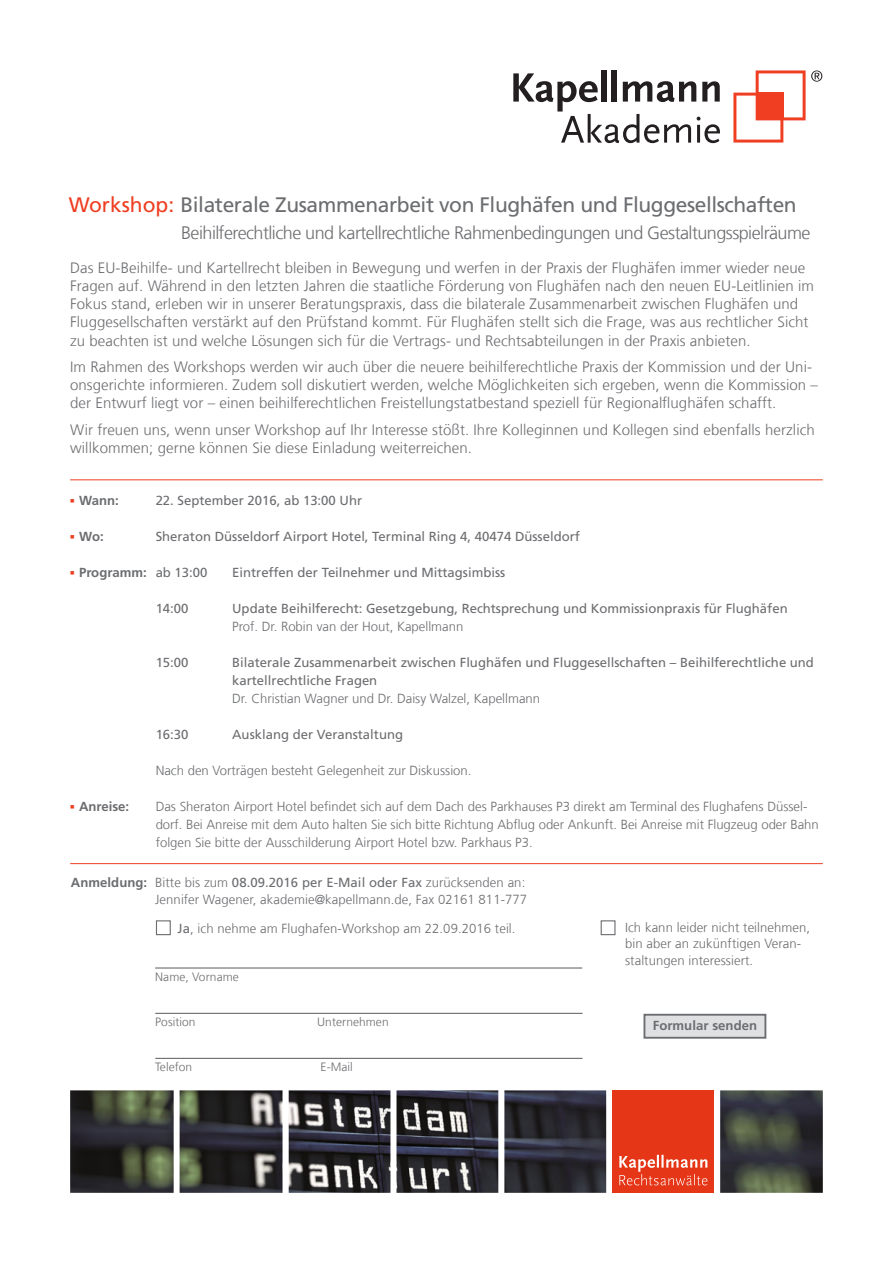
<style>
.page{position:relative;width:893px;height:1263px;background:#fff}
.page>*{position:absolute;margin:0;border:0;box-sizing:border-box;transform-origin:0 0}
.t1{font:21px "Frutiger LT Com";letter-spacing:-.02em;color:#6c6d70}
.t2{font:300 18px "Frutiger LT Com";letter-spacing:-.03em;color:#6c6d70}
.t3{font:300 15px/18px "Frutiger LT Com";letter-spacing:.005em;color:#6c6d70}
.t4{font:300 13.2px/18px "Frutiger LT Com";color:#6c6d70}
.t5{font:13.2px/18px "Frutiger LT Com";color:#6c6d70}
.t6{font:700 13.2px "Frutiger LT Com";letter-spacing:.005em;color:#6c6d70}
.t7{font:300 12px "Frutiger LT Com";letter-spacing:.005em;color:#6c6d70}
.s1{color:#ef3e22}
.s2{font-weight:400}
.s3{font-weight:300}
</style>
<div class="page">
<hr style="left:70px;top:479px;width:753px;height:1px;background:#ef3e22">
<hr style="left:70px;top:863px;width:753px;height:1px;background:#ef3e22">
<div style="left:156px;top:920px;width:15px;height:15px;background:#fff;border:1px solid #6c6d70"></div>
<div style="left:601px;top:920px;width:14px;height:15px;background:#fff;border:1px solid #6c6d70"></div>
<hr style="left:155px;top:967px;width:427px;height:1px;background:#6c6d70">
<hr style="left:155px;top:1013px;width:428px;height:1px;background:#6c6d70">
<hr style="left:155px;top:1058px;width:428px;height:1px;background:#6c6d70">
<div style="left:601px;top:70px;width:5px;height:32px;background:#231f20"></div>
<div style="left:612px;top:70px;width:5px;height:32px;background:#231f20"></div>
<svg style="left:513px;top:73px;width:207px;height:70px"></svg>
<svg style="left:733px;top:70px;width:89px;height:73px"></svg>
<img style="left:70px;top:1090px;width:753px;height:103px">
<div style="left:612px;top:1090px;width:102px;height:103px;background:#e53717"></div>
<svg style="left:619px;top:1155px;width:88px;height:30px"></svg>
<div style="left:644px;top:1015px;width:121px;height:23px;background:#dfe0e2"></div>
<div style="left:643px;top:1014px;width:123px;height:25px;border:2px solid #6c6d70"></div>
<p class="t1" style="left:69px;top:193px;width:730px"><span class="s1">Workshop:</span> Bilaterale Zusammenarbeit von Flughäfen und Fluggesellschaften</p>
<p class="t2" style="left:181px;top:223px;width:631px">Beihilferechtliche und kartellrechtliche Rahmenbedingungen und Gestaltungsspielräume</p>
<p class="t3" style="left:70px;top:259px;width:745px">Das EU-Beihilfe- und Kartellrecht bleiben in Bewegung und werfen in der Praxis der Flughäfen immer wieder neue Fragen auf. Während in den letzten Jahren die staatliche Förderung von Flughäfen nach den neuen EU-Leitlinien im Fokus stand, erleben wir in unserer Beratungspraxis, dass die bilaterale Zusammenarbeit zwischen Flughäfen und Fluggesellschaften verstärkt auf den Prüfstand kommt. Für Flughäfen stellt sich die Frage, was aus rechtlicher Sicht zu beachten ist und welche Lösungen sich für die Vertrags- und Rechtsabteilungen in der Praxis anbieten.</p>
<p class="t3" style="left:70px;top:358px;width:749px">Im Rahmen des Workshops werden wir auch über die neuere beihilferechtliche Praxis der Kommission und der Uni&shy;onsgerichte informieren. Zudem soll diskutiert werden, welche Möglichkeiten sich ergeben, wenn die Kommission – der Entwurf liegt vor – einen beihilferechtlichen Freistellungstatbestand speziell für Regionalflughäfen schafft.</p>
<p class="t3" style="left:70px;top:420px;width:746px">Wir freuen uns, wenn unser Workshop auf Ihr Interesse stößt. Ihre Kolleginnen und Kollegen sind ebenfalls herzlich willkommen; gerne können Sie diese Einladung weiterreichen.</p>
<p class="t6" style="left:70px;top:493px;width:50px"><sup>■</sup> Wann:</p>
<p class="t5" style="left:156px;top:492px;width:208px">22. September 2016, ab 13:00 Uhr</p>
<p class="t6" style="left:70px;top:529px;width:35px"><sup>■</sup> Wo:</p>
<p class="t5" style="left:156px;top:528px;width:426px">Sheraton Düsseldorf Airport Hotel, Terminal Ring 4, 40474 Düsseldorf</p>
<p class="t6" style="left:70px;top:565px;width:139px"><sup>■</sup> Programm: <span class="s2">ab 13:00</span></p>
<p class="t5" style="left:232px;top:564px;width:275px">Eintreffen der Teilnehmer und Mittagsimbiss</p>
<p class="t5" style="left:156px;top:600px;width:34px">14:00</p>
<p class="t5" style="left:232px;top:600px;width:557px">Update Beihilferecht: Gesetzgebung, Rechtsprechung und Kommissionpraxis für Flughäfen<br><span class="s3">Prof. Dr. Robin van der Hout, Kapellmann</span></p>
<p class="t5" style="left:156px;top:654px;width:34px">15:00</p>
<p class="t5" style="left:232px;top:654px;width:583px">Bilaterale Zusammenarbeit zwischen Flughäfen und Fluggesellschaften – Beihilferechtliche und kartellrechtliche Fragen<br><span class="s3">Dr. Christian Wagner und Dr. Daisy Walzel, Kapellmann</span></p>
<p class="t5" style="left:156px;top:726px;width:34px">16:30</p>
<p class="t5" style="left:232px;top:726px;width:172px">Ausklang der Veranstaltung</p>
<p class="t4" style="left:156px;top:762px;width:317px">Nach den Vorträgen besteht Gelegenheit zur Diskussion.</p>
<p class="t6" style="left:70px;top:799px;width:61px"><sup>■</sup> Anreise:</p>
<p class="t4" style="left:156px;top:798px;width:665px">Das Sheraton Airport Hotel befindet sich auf dem Dach des Parkhauses P3 direkt am Terminal des Flughafens Düssel&shy;dorf. Bei Anreise mit dem Auto halten Sie sich bitte Richtung Abflug oder Ankunft. Bei Anreise mit Flugzeug oder Bahn folgen Sie bitte der Ausschilderung Airport Hotel bzw. Parkhaus P3.</p>
<p class="t4" style="left:155px;top:873px;width:372px">Bitte bis zum <span class="s2">08.09.2016 per E-Mail oder Fax</span> zurücksenden an:</p>
<p class="t4" style="left:155px;top:891px;width:373px">Jennifer Wagener, akademie@kapellmann.de, Fax 02161 811-777</p>
<p class="t4" style="left:177px;top:919px;width:340px"><span class="s2">Ja</span>, ich nehme am Flughafen-Workshop am 22.09.2016 teil.</p>
<p class="t4" style="left:625px;top:919px;width:187px;line-height:16.5px">Ich kann leider nicht teilnehmen, bin aber an zukünftigen Veran&shy;staltungen interessiert.</p>
<p class="t7" style="left:155px;top:970px;width:85px">Name, Vorname</p>
<p class="t7" style="left:155px;top:1015px;width:42px">Position</p>
<p class="t7" style="left:317px;top:1015px;width:73px">Unternehmen</p>
<p class="t7" style="left:155px;top:1060px;width:39px">Telefon</p>
<p class="t7" style="left:321px;top:1060px;width:34px">E-Mail</p>
<p class="t6" style="left:71px;top:874px;width:78px">Anmeldung:</p>
<p class="t6" style="left:653px;top:1017px;width:106px">Formular senden</p>
</div>
